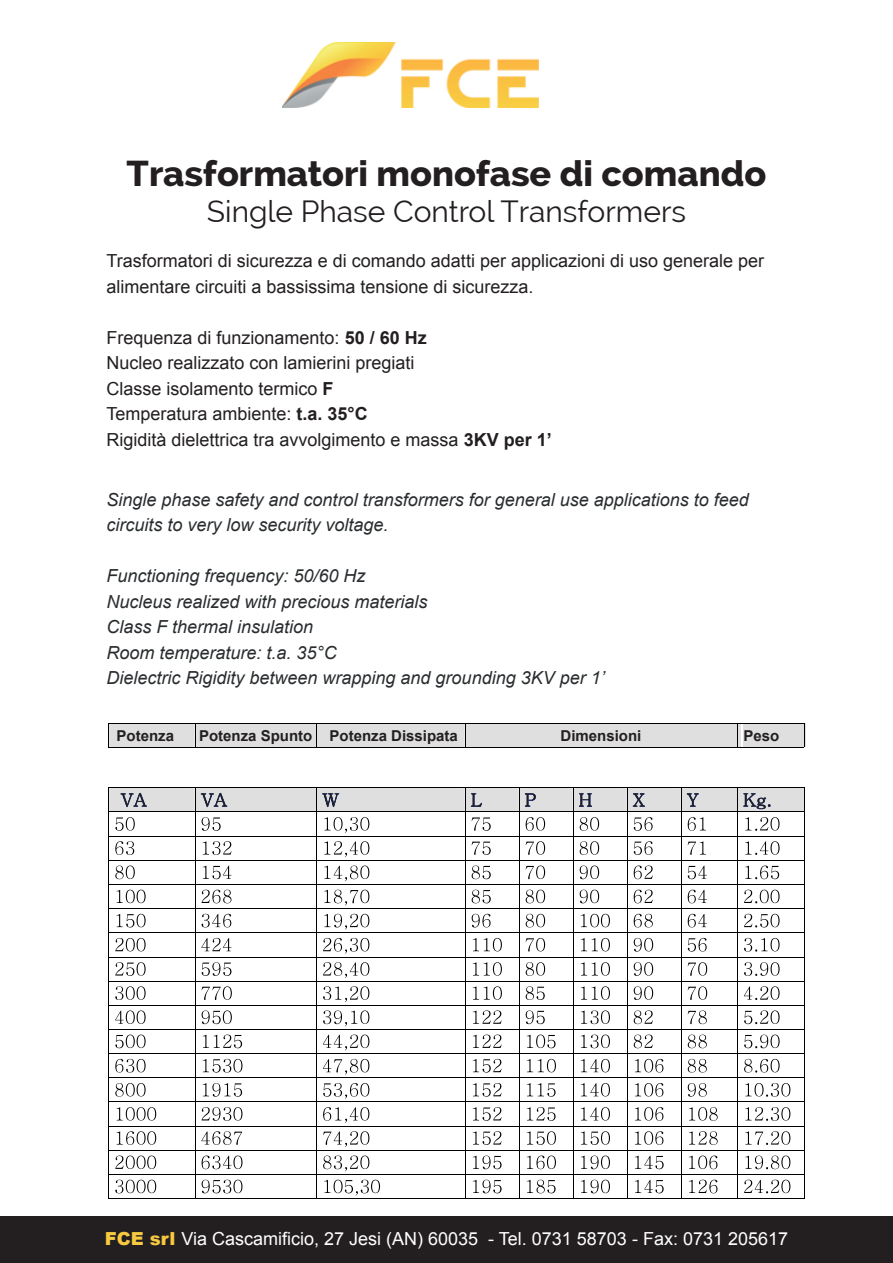
<style>
.page{position:relative;width:893px;height:1263px;background:#fff}
.page>*{position:absolute;margin:0;border:0;box-sizing:border-box;transform-origin:0 0}
.t1{font:800 36px "Raleway";color:#231f20}
.t2{font:30px "Raleway";color:#231f20}
.t3{font:18px/25.5px "Arial";color:#231f20}
.t4{font:italic 18px/25.5px "Arial";color:#292d2f}
.t5{font:18px "Arial";color:#fff}
.t6{font:700 15px "Arial";color:#231f20}
.s1{font-weight:700}
.s2{font-weight:900;color:#f7c940}
</style>
<div class="page">
<img style="left:283px;top:42px;width:255px;height:66px">
<div style="left:0;top:1217px;width:893px;height:46px;background:#231f20"></div>
<div style="left:730px;top:788px;width:74px;height:23px;background:#dedfde"></div>
<hr style="left:738px;top:787px;width:66px;height:1px;background:#000001">
<hr style="left:738px;top:811px;width:66px;height:1px;background:#000001">
<hr style="left:738px;top:836px;width:66px;height:1px;background:#000001">
<hr style="left:738px;top:860px;width:66px;height:1px;background:#000001">
<hr style="left:738px;top:884px;width:66px;height:1px;background:#000001">
<hr style="left:738px;top:908px;width:66px;height:1px;background:#000001">
<hr style="left:738px;top:932px;width:66px;height:1px;background:#000001">
<hr style="left:738px;top:957px;width:66px;height:1px;background:#000001">
<hr style="left:738px;top:981px;width:66px;height:1px;background:#000001">
<hr style="left:738px;top:1005px;width:66px;height:1px;background:#000001">
<hr style="left:738px;top:1029px;width:66px;height:1px;background:#000001">
<hr style="left:738px;top:1053px;width:66px;height:1px;background:#000001">
<hr style="left:738px;top:1077px;width:66px;height:1px;background:#000001">
<hr style="left:738px;top:1101px;width:66px;height:1px;background:#000001">
<hr style="left:738px;top:1126px;width:66px;height:1px;background:#000001">
<hr style="left:738px;top:1150px;width:66px;height:1px;background:#000001">
<hr style="left:738px;top:1174px;width:66px;height:1px;background:#000001">
<svg style="left:108px;top:787px;width:682px;height:412px"></svg>
<hr style="left:738px;top:1198px;width:66px;height:1px;background:#000001">
<svg style="left:804px;top:788px;width:1px;height:410px"></svg>
<div style="left:465px;top:724px;width:275px;height:23px;background:#dedfde"></div>
<hr style="left:465px;top:723px;width:54px;height:1px;background:#000001">
<hr style="left:519px;top:723px;width:54px;height:1px;background:#000001">
<hr style="left:573px;top:723px;width:54px;height:1px;background:#000001">
<hr style="left:627px;top:723px;width:54px;height:1px;background:#000001">
<hr style="left:681px;top:723px;width:56px;height:1px;background:#000001">
<svg style="left:108px;top:723px;width:358px;height:25px;background:#cacaca"></svg>
<hr style="left:465px;top:747px;width:54px;height:1px;background:#000001">
<hr style="left:519px;top:747px;width:54px;height:1px;background:#000001">
<hr style="left:573px;top:747px;width:54px;height:1px;background:#000001">
<hr style="left:627px;top:747px;width:54px;height:1px;background:#000001">
<hr style="left:681px;top:747px;width:56px;height:1px;background:#000001">
<svg style="left:737px;top:723px;width:68px;height:25px;background:#cfd0cf"></svg>
<hr style="left:738px;top:747px;width:66px;height:1px;background:#000001">
<h1 class="t1" style="left:127px;top:153px;width:641px">Trasformatori monofase di comando</h1>
<h2 class="t2" style="left:207px;top:194px;width:481px">Single Phase Control Transformers</h2>
<p class="t3" style="left:106px;top:248px;width:659px">Trasformatori di sicurezza e di comando adatti per applicazioni di uso generale per alimentare circuiti a bassissima tensione di sicurezza.</p>
<p class="t3" style="left:106px;top:325px;width:447px">Frequenza di funzionamento: <span class="s1">50 / 60 Hz<br></span>Nucleo realizzato con lamierini pregiati<br>Classe isolamento termico <span class="s1">F<br></span>Temperatura ambiente: <span class="s1">t.a. 35°C<br></span>Rigidità dielettrica tra avvolgimento e massa <span class="s1">3KV per 1’</span></p>
<p class="t4" style="left:106px;top:487px;width:644px">Single phase safety and control transformers for general use applications to feed circuits to very low security voltage.</p>
<p class="t4" style="left:106px;top:563px;width:500px">Functioning frequency: 50/60 Hz<br>Nucleus realized with precious materials<br>Class F thermal insulation<br>Room temperature: t.a. 35°C<br>Dielectric Rigidity between wrapping and grounding 3KV per 1’</p>
<p class="t6" style="left:117px;top:725px;width:59px">Potenza</p>
<p class="t6" style="left:199px;top:725px;width:260px">Potenza Spunto Potenza Dissipata</p>
<p class="t6" style="left:561px;top:725px;width:82px">Dimensioni</p>
<p class="t6" style="left:744px;top:725px;width:37px">Peso</p>
<p class="t5" style="left:105px;top:1227px;width:685px"><span class="s2">FCE srl</span> Via Cascamificio, 27 Jesi (AN) 60035 - Tel. 0731 58703 - Fax: 0731 205617</p>
</div>
